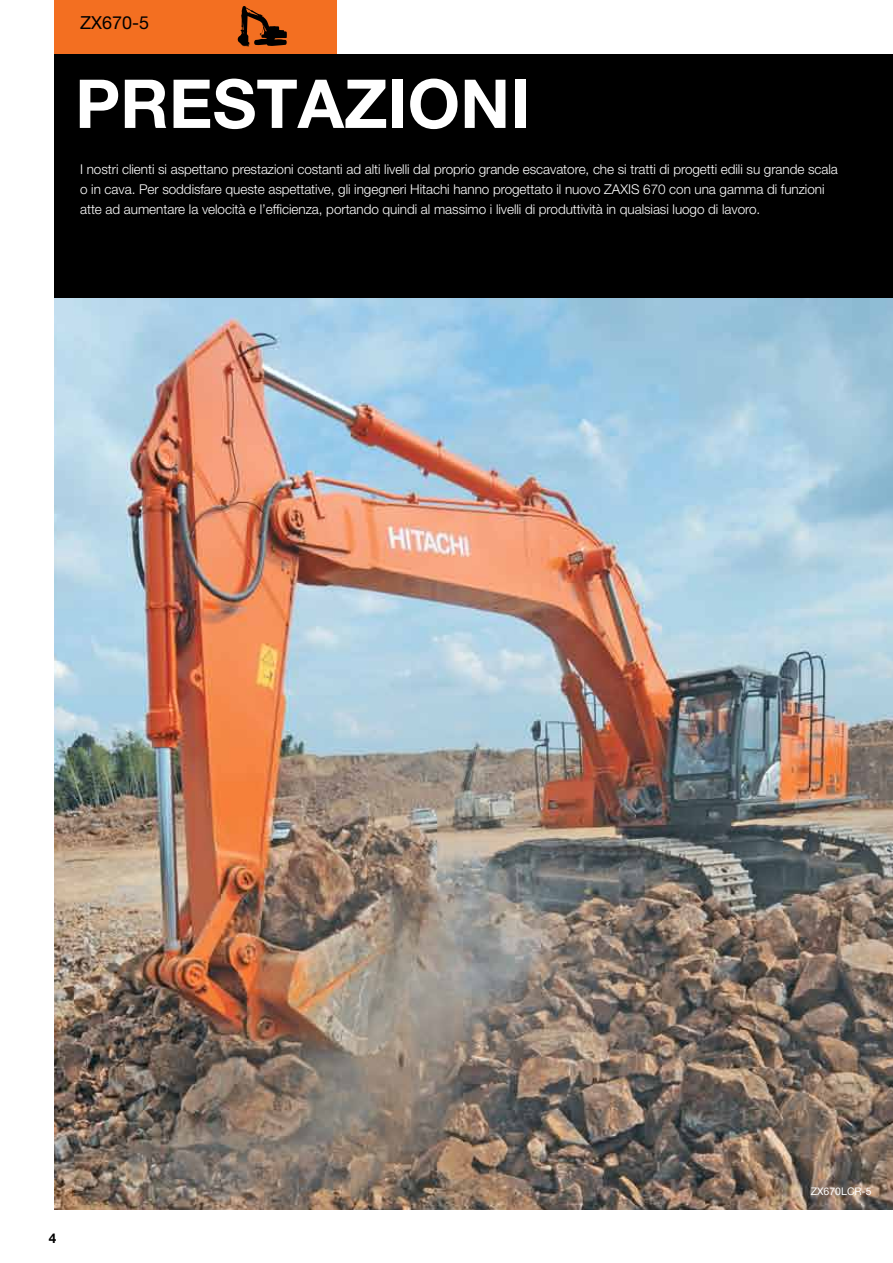
<style>
.page{position:relative;width:893px;height:1263px;background:#fff}
.page>*{position:absolute;margin:0;border:0;box-sizing:border-box;transform-origin:0 0}
.t1{font:700 67.5px "Helvetica Neue LT Pro";color:#fff}
.t2{font:18px "Helvetica Neue LT Pro";color:#000}
.t3{font:300 13.5px/19.8px "Helvetica Neue LT Pro";letter-spacing:-.005em;color:#fff}
.t4{font:700 13.5px "Helvetica Neue LT Pro";color:#000}
.t5{font:10.5px "Helvetica Neue LT Pro";color:#fff}
</style>
<div class="page">
<div style="left:54px;top:0;width:282px;height:54px;background:#f36f21"></div>
<svg style="left:238px;top:6px;width:49px;height:40px"></svg>
<img style="left:54px;top:298px;width:839px;height:912px">
<div style="left:54px;top:54px;width:839px;height:244px;background:#000"></div>
<h2 class="t2" style="left:80px;top:12px;width:71px">ZX670-5</h2>
<h1 class="t1" style="left:75px;top:62px;width:456px">PRESTAZIONI</h1>
<p class="t3" style="left:80px;top:159px;width:759px">I nostri clienti si aspettano prestazioni costanti ad alti livelli dal proprio grande escavatore, che si tratti di progetti edili su grande scala o in cava. Per soddisfare queste aspettative, gli ingegneri Hitachi hanno progettato il nuovo ZAXIS 670 con una gamma di funzioni atte ad aumentare la velocità e l’efficienza, portando quindi al massimo i livelli di produttività in qualsiasi luogo di lavoro.</p>
<p class="t4" style="left:49px;top:1230px;width:9px">4</p>
<p class="t5" style="left:811px;top:1185px;width:62px">ZX670LCR-5</p>
</div>
